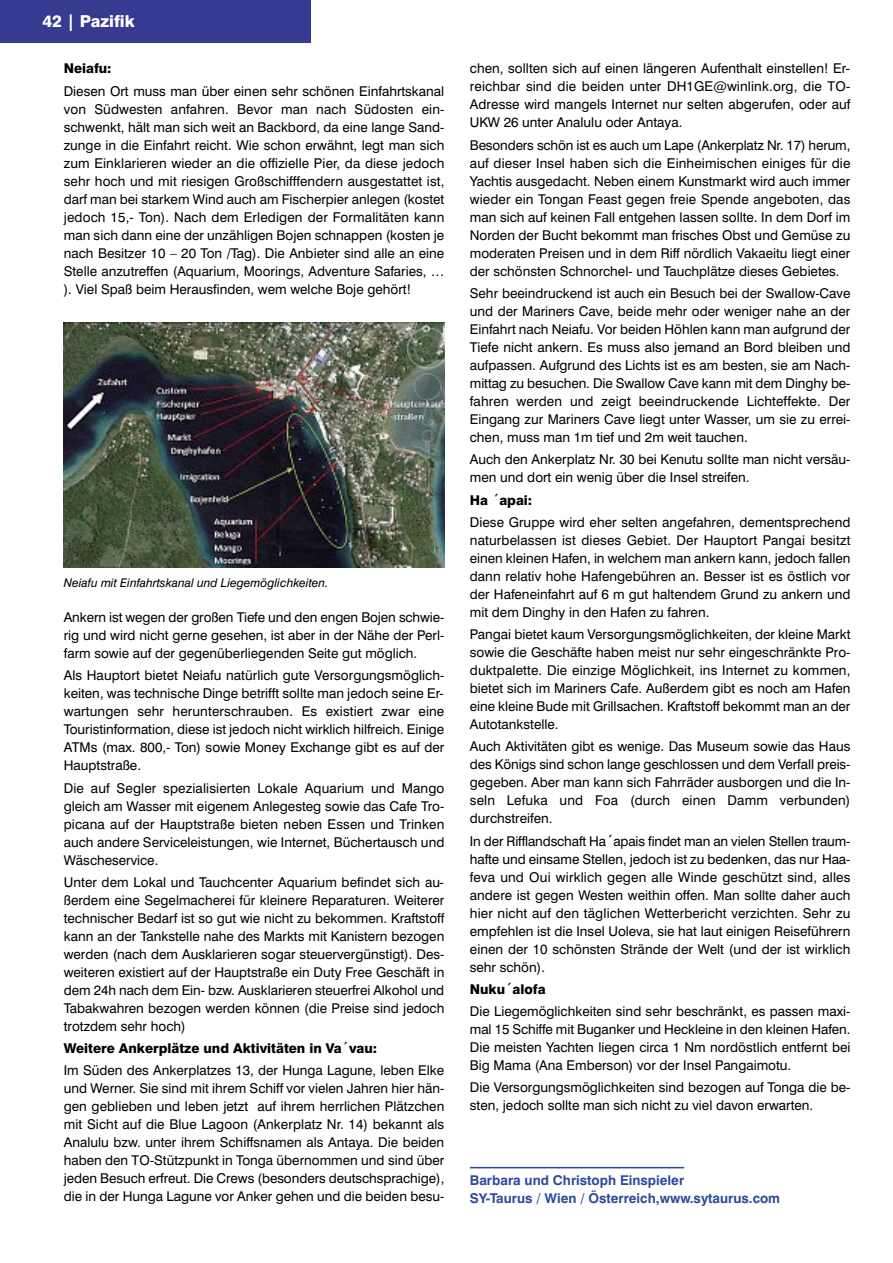
<style>
.page{position:relative;width:893px;height:1263px;background:#fff}
.page>*{position:absolute;margin:0;border:0;box-sizing:border-box;transform-origin:0 0}
.t1{font:800 16.5px "Swiss 721 BT";color:#fff}
.t2{font:13.5px/18px "Swiss 721 BT";color:#000;text-align:justify}
.t3{font:700 13.5px/18px "Swiss 721 BT";color:#2d4b9b}
.t4{font:800 13.5px "Swiss 721 BT";color:#000}
.t5{font:italic 12px "Swiss 721 BT";color:#000}
.s1{font-weight:800}
.s2{font-family:"Tahoma"}
</style>
<div class="page">
<hr style="left:470px;top:1167px;width:214px;height:1px;background:#2d4b9b">
<div style="left:0;top:0;width:310px;height:43px;background:#363a90"></div>
<img style="left:64px;top:322px;width:381px;height:246px">
<p class="t1" style="left:43px;top:15px;width:94px">42 | Pazifik</p>
<p class="t1" style="left:80px;top:15px;width:65px">Atlantik</p>
<p class="t4" style="left:64px;top:64px;width:49px">Neiafu:</p>
<p class="t2" style="left:64px;top:82px;width:382px">Diesen Ort muss man über einen sehr schönen Einfahrtskanal von Südwesten anfahren. Bevor man nach Südosten ein&shy;schwenkt, hält man sich weit an Backbord, da eine lange Sand&shy;zunge in die Einfahrt reicht. Wie schon erwähnt, legt man sich zum Einklarieren wieder an die offizielle Pier, da diese jedoch sehr hoch und mit riesigen Großschifffendern ausgestattet ist, darf man bei starkem Wind auch am Fischerpier anlegen (kostet jedoch 15,- Ton). Nach dem Erledigen der Formalitäten kann man sich dann eine der unzähligen Bojen schnappen (kosten je nach Besitzer 10 – 20 Ton /Tag). Die Anbieter sind alle an eine Stelle anzutreffen (Aquarium, Moorings, Adventure Safaries, … ). Viel Spaß beim Herausfinden, wem welche Boje gehört!</p>
<p class="t5" style="left:64px;top:576px;width:266px">Neiafu mit Einfahrtskanal und Liegemöglichkeiten.</p>
<p class="t2" style="left:64px;top:608px;width:382px">Ankern ist wegen der großen Tiefe und den engen Bojen schwie&shy;rig und wird nicht gerne gesehen, ist aber in der Nähe der Perl&shy;farm sowie auf der gegenüberliegenden Seite gut möglich.</p>
<p class="t2" style="left:64px;top:667px;width:382px">Als Hauptort bietet Neiafu natürlich gute Versorgungsmöglich&shy;keiten, was technische Dinge betrifft sollte man jedoch seine Er&shy;wartungen sehr herunterschrauben. Es existiert zwar eine Touristinformation, diese ist jedoch nicht wirklich hilfreich. Einige ATMs (max. 800,- Ton) sowie Money Exchange gibt es auf der Hauptstraße.</p>
<p class="t2" style="left:64px;top:779px;width:382px">Die auf Segler spezialisierten Lokale Aquarium und Mango gleich am Wasser mit eigenem Anlegesteg sowie das Cafe Tro&shy;picana auf der Hauptstraße bieten neben Essen und Trinken auch andere Serviceleistungen, wie Internet, Büchertausch und Wäscheservice.</p>
<p class="t2" style="left:64px;top:873px;width:382px">Unter dem Lokal und Tauchcenter Aquarium befindet sich au&shy;ßerdem eine Segelmacherei für kleinere Reparaturen. Weiterer technischer Bedarf ist so gut wie nicht zu bekommen. Kraftstoff kann an der Tankstelle nahe des Markts mit Kanistern bezogen werden (nach dem Ausklarieren sogar steuervergünstigt). Des&shy;weiteren existiert auf der Hauptstraße ein Duty Free Geschäft in dem 24h nach dem Ein- bzw. Ausklarieren steuerfrei Alkohol und Tabakwahren bezogen werden können (die Preise sind jedoch trotzdem sehr hoch)</p>
<p class="t2" style="left:64px;top:1037px;width:382px;line-height:22.2px"><span class="s1">Weitere Ankerplätze und Aktivitäten in Va</span><span class="s2">´</span><span class="s1">vau:<br></span>Im Süden des Ankerplatzes 13, der Hunga Lagune, leben Elke</p>
<p class="t2" style="left:64px;top:1080px;width:382px">und Werner. Sie sind mit ihrem Schiff vor vielen Jahren hier hän&shy;gen geblieben und leben jetzt auf ihrem herrlichen Plätzchen mit Sicht auf die Blue Lagoon (Ankerplatz Nr. 14) bekannt als Analulu bzw. unter ihrem Schiffsnamen als Antaya. Die beiden haben den TO-Stützpunkt in Tonga übernommen und sind über jeden Besuch erfreut. Die Crews (besonders deutschsprachige), die in der Hunga Lagune vor Anker gehen und die beiden besu-</p>
<p class="t2" style="left:470px;top:60px;width:382px">chen, sollten sich auf einen längeren Aufenthalt einstellen! Er&shy;reichbar sind die beiden unter DH1GE@winlink.org, die TO-Adresse wird mangels Internet nur selten abgerufen, oder auf UKW 26 unter Analulu oder Antaya.</p>
<p class="t2" style="left:470px;top:136px;width:382px">Besonders schön ist es auch um Lape (Ankerplatz Nr. 17) herum, auf dieser Insel haben sich die Einheimischen einiges für die Yachtis ausgedacht. Neben einem Kunstmarkt wird auch immer wieder ein Tongan Feast gegen freie Spende angeboten, das man sich auf keinen Fall entgehen lassen sollte. In dem Dorf im Norden der Bucht bekommt man frisches Obst und Gemüse zu moderaten Preisen und in dem Riff nördlich Vakaeitu liegt einer der schönsten Schnorchel- und Tauchplätze dieses Gebietes.</p>
<p class="t2" style="left:470px;top:284px;width:382px">Sehr beeindruckend ist auch ein Besuch bei der Swallow-Cave und der Mariners Cave, beide mehr oder weniger nahe an der Einfahrt nach Neiafu. Vor beiden Höhlen kann man aufgrund der Tiefe nicht ankern. Es muss also jemand an Bord bleiben und aufpassen. Aufgrund des Lichts ist es am besten, sie am Nach&shy;mittag zu besuchen. Die Swallow Cave kann mit dem Dinghy be&shy;fahren werden und zeigt beeindruckende Lichteffekte. Der Eingang zur Mariners Cave liegt unter Wasser, um sie zu errei&shy;chen, muss man 1m tief und 2m weit tauchen.</p>
<p class="t2" style="left:470px;top:451px;width:382px">Auch den Ankerplatz Nr. 30 bei Kenutu sollte man nicht versäu&shy;men und dort ein wenig über die Insel streifen.</p>
<p class="t2" style="left:470px;top:489px;width:382px;line-height:22.2px"><span class="s1">Ha</span> <span class="s2">´</span><span class="s1">apai:<br></span>Diese Gruppe wird eher selten angefahren, dementsprechend</p>
<p class="t2" style="left:470px;top:531px;width:382px">naturbelassen ist dieses Gebiet. Der Hauptort Pangai besitzt einen kleinen Hafen, in welchem man ankern kann, jedoch fallen dann relativ hohe Hafengebühren an. Besser ist es östlich vor der Hafeneinfahrt auf 6 m gut haltendem Grund zu ankern und mit dem Dinghy in den Hafen zu fahren.</p>
<p class="t2" style="left:470px;top:625px;width:382px">Pangai bietet kaum Versorgungsmöglichkeiten, der kleine Markt sowie die Geschäfte haben meist nur sehr eingeschränkte Pro&shy;duktpalette. Die einzige Möglichkeit, ins Internet zu kommen, bietet sich im Mariners Cafe. Außerdem gibt es noch am Hafen eine kleine Bude mit Grillsachen. Kraftstoff bekommt man an der Autotankstelle.</p>
<p class="t2" style="left:470px;top:738px;width:382px">Auch Aktivitäten gibt es wenige. Das Museum sowie das Haus des Königs sind schon lange geschlossen und dem Verfall preis&shy;gegeben. Aber man kann sich Fahrräder ausborgen und die In&shy;seln Lefuka und Foa (durch einen Damm verbunden) durchstreifen.</p>
<p class="t2" style="left:470px;top:832px;width:382px">In der Rifflandschaft Ha<span class="s2">´</span>apais findet man an vielen Stellen traum&shy;hafte und einsame Stellen, jedoch ist zu bedenken, das nur Haa&shy;feva und Oui wirklich gegen alle Winde geschützt sind, alles andere ist gegen Westen weithin offen. Man sollte daher auch hier nicht auf den täglichen Wetterbericht verzichten. Sehr zu empfehlen ist die Insel Uoleva, sie hat laut einigen Reiseführern einen der 10 schönsten Strände der Welt (und der ist wirklich sehr schön).</p>
<p class="t2" style="left:470px;top:978px;width:382px;line-height:22.2px"><span class="s1">Nuku</span><span class="s2">´</span><span class="s1">alofa<br></span>Die Liegemöglichkeiten sind sehr beschränkt, es passen maxi-</p>
<p class="t2" style="left:470px;top:1020px;width:382px">mal 15 Schiffe mit Buganker und Heckleine in den kleinen Hafen.<br>Die meisten Yachten liegen circa 1 Nm nordöstlich entfernt bei Big Mama (Ana Emberson) vor der Insel Pangaimotu.</p>
<p class="t2" style="left:470px;top:1079px;width:382px">Die Versorgungsmöglichkeiten sind bezogen auf Tonga die be&shy;sten, jedoch sollte man sich nicht zu viel davon erwarten.</p>
<p class="t3" style="left:470px;top:1172px;width:312px">Barbara und Christoph Einspieler<br>SY-Taurus / Wien / Österreich,www.sytaurus.com</p>
</div>
